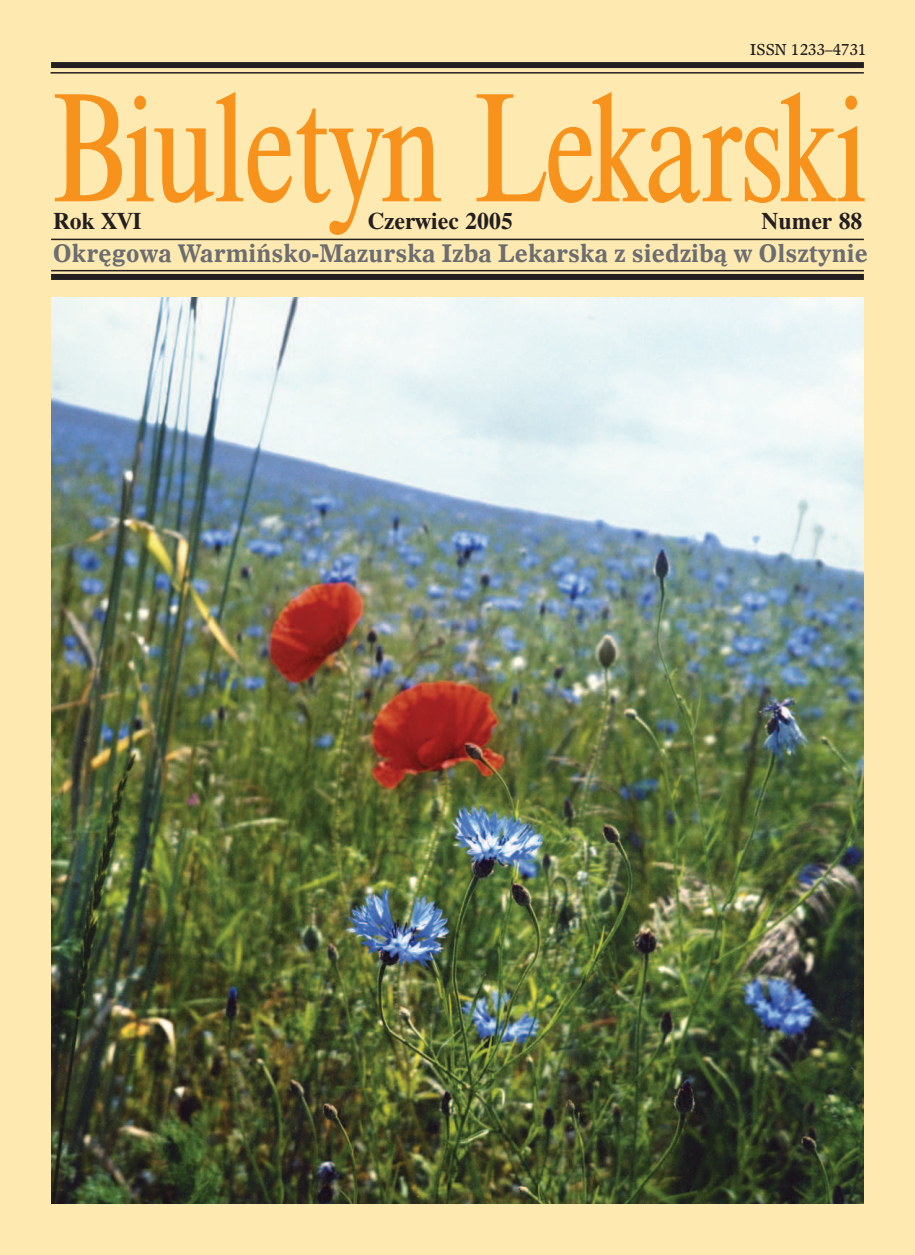
<style>
.page{position:relative;width:915px;height:1255px;background:#fff}
.page>*{position:absolute;margin:0;border:0;box-sizing:border-box;transform-origin:0 0}
.t1{font:141px "Dutch 801 Rm Hd PL";letter-spacing:-.005em;color:#f7931d;scale:.8 1}
.t2{font:700 24px "Dutch 811 EU";color:#6c6d70}
.t3{font:700 21px "Dutch 801 Rm PL";color:#231f20}
.t4{font:15px "Dutch 811 PL Roman A";color:#231f20}
</style>
<div class="page">
<div style="left:0;top:0;width:914px;height:1254px;background:#feeab1"></div>
<img style="left:51px;top:298px;width:812px;height:905px">
<div style="left:51px;top:62px;width:812px;height:6px;background:#231f20"></div>
<div style="left:51px;top:274px;width:812px;height:6px;background:#231f20"></div>
<hr style="left:50px;top:72px;width:813px;height:2px;background:#231f20">
<svg style="left:54px;top:92px;width:387px;height:143px"></svg>
<svg style="left:476px;top:92px;width:389px;height:111px"></svg>
<hr style="left:51px;top:270px;width:812px;height:1px;background:#231f20">
<hr style="left:51px;top:239px;width:812px;height:1px;background:#231f20">
<p class="t4" style="left:749px;top:40px;width:118px">ISSN 1233–4731</p>
<h1 class="t1" style="left:53px;top:63px;width:1016px">Biuletyn Lekarski</h1>
<p class="t3" style="left:53px;top:206px;width:90px">Rok XVI</p>
<p class="t3" style="left:367px;top:206px;width:147px">Czerwiec 2005</p>
<p class="t3" style="left:760px;top:206px;width:103px">Numer 88</p>
<p class="t2" style="left:53px;top:238px;width:816px">Okręgowa Warmińsko-Mazurska Izba Lekarska z siedzibą w Olsztynie</p>
</div>
